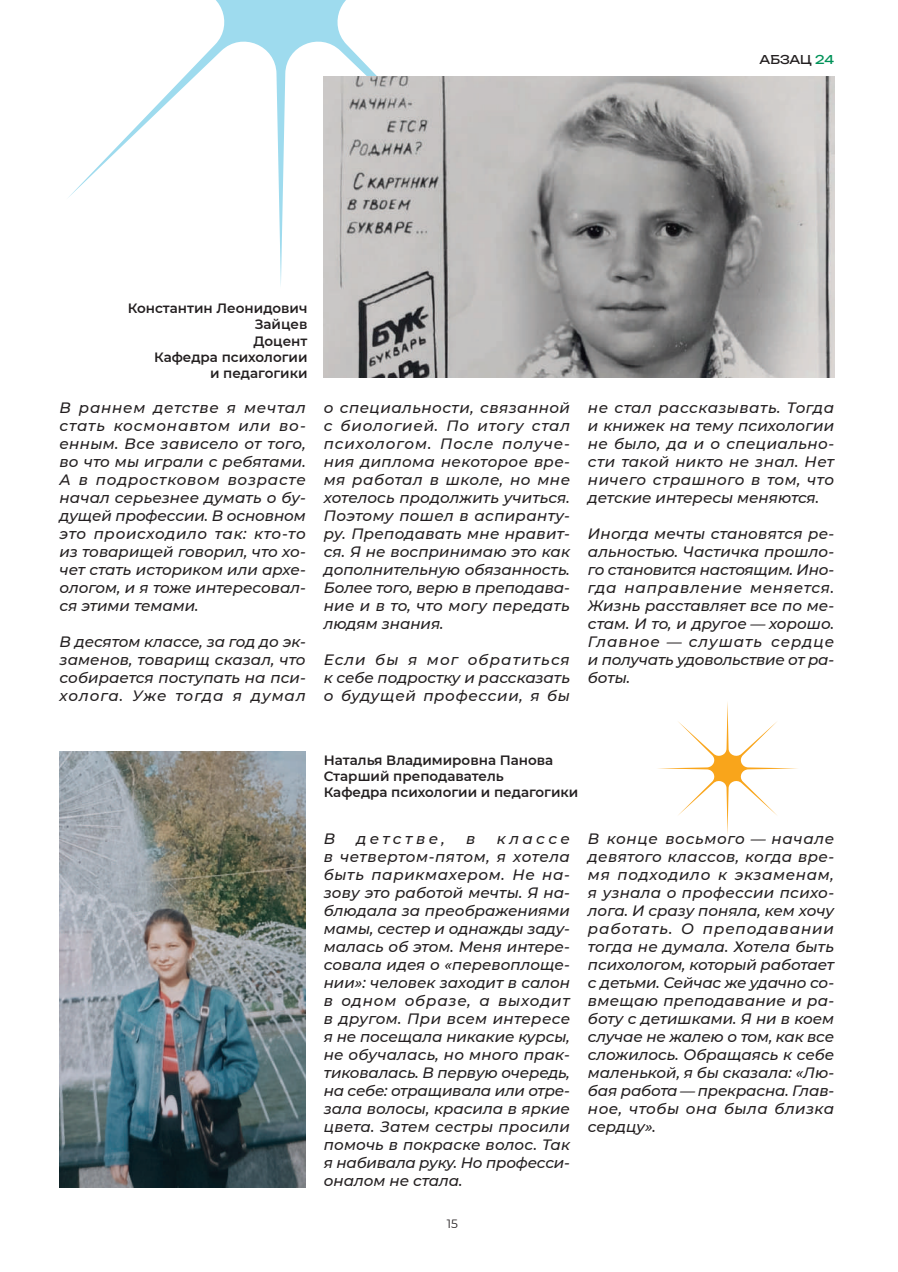
<style>
.page{position:relative;width:898px;height:1272px;background:#fff}
.page>*{position:absolute;margin:0;border:0;box-sizing:border-box;transform-origin:0 0}
.t1{font:italic 500 15px/18px "Montserrat";color:#231f20;text-align:justify}
.t2{font:italic 500 15px "Montserrat";letter-spacing:.23em;color:#231f20}
.t3{font:600 13.5px/16.2px "Montserrat";color:#231f20}
.t4{font:12px "Unbounded";color:#231f20}
.t5{font:12px "Montserrat";color:#231f20}
.s1{color:#009258}
</style>
<div class="page">
<svg style="left:658px;top:702px;width:140px;height:133px"></svg>
<svg style="left:68px;top:0;width:309px;height:286px"></svg>
<img style="left:60px;top:751px;width:245px;height:436px">
<img style="left:323px;top:76px;width:510px;height:302px">
<p class="t4" style="left:759px;top:50px;width:76px">АБЗАЦ <span class="s1">24</span></p>
<p class="t3" style="left:128px;top:299px;width:181px;text-align:right">Константин Леонидович<br>Зайцев<br>Доцент<br>Кафедра психологии<br>и педагогики</p>
<p class="t1" style="left:60px;top:398px;width:248px">В раннем детстве я мечтал стать космонавтом или во&shy;енным. Все зависело от того, во что мы играли с ребятами.<br>А в подростковом возрасте начал серьезнее думать о бу&shy;дущей профессии. В основном это происходило так: кто‑то из товарищей говорил, что хо&shy;чет стать историком или архе&shy;ологом, и я тоже интересовал&shy;ся этими темами.</p>
<p class="t1" style="left:60px;top:632px;width:247px">В десятом классе, за год до эк&shy;заменов, товарищ сказал, что собирается поступать на пси&shy;холога. Уже тогда я думал</p>
<p class="t1" style="left:323px;top:398px;width:248px">о специальности, связанной с биологией. По итогу стал психологом. После получе&shy;ния диплома некоторое вре&shy;мя работал в школе, но мне хотелось продолжить учиться.<br>Поэтому пошел в аспиранту&shy;ру. Преподавать мне нравит&shy;ся. Я не воспринимаю это как дополнительную обязанность.<br>Более того, верю в преподава&shy;ние и в то, что могу передать людям знания.</p>
<p class="t1" style="left:323px;top:650px;width:247px">Если бы я мог обратиться к себе подростку и рассказать о будущей профессии, я бы</p>
<p class="t1" style="left:587px;top:398px;width:248px">не стал рассказывать. Тогда и книжек на тему психологии не было, да и о специально&shy;сти такой никто не знал. Нет ничего страшного в том, что детские интересы меняются.</p>
<p class="t1" style="left:587px;top:524px;width:248px">Иногда мечты становятся ре&shy;альностью. Частичка прошло&shy;го становится настоящим. Ино&shy;гда направление меняется.<br>Жизнь расставляет все по ме&shy;стам. И то, и другое — хорошо.<br>Главное — слушать сердце и получать удовольствие от ра&shy;боты.</p>
<p class="t3" style="left:323px;top:751px;width:256px">Наталья Владимировна Панова<br>Старший преподаватель<br>Кафедра психологии и педагогики</p>
<p class="t1" style="left:323px;top:829px;width:13px">В</p>
<p class="t2" style="left:356px;top:828px;width:90px">детстве,</p>
<p class="t1" style="left:466px;top:829px;width:11px">в</p>
<p class="t1" style="left:323px;top:829px;width:248px;text-indent:173px">классе в четвертом-пятом, я хотела быть парикмахером. Не на&shy;зову это работой мечты. Я на&shy;блюдала за преображениями мамы, сестер и однажды заду&shy;малась об этом. Меня интере&shy;совала идея о «перевоплоще&shy;нии»: человек заходит в салон в одном образе, а выходит в другом. При всем интересе я не посещала никакие курсы, не обучалась, но много прак&shy;тиковалась. В первую очередь, на себе: отращивала или отре&shy;зала волосы, красила в яркие цвета. Затем сестры просили помочь в покраске волос. Так я набивала руку. Но професси&shy;оналом не стала.</p>
<p class="t1" style="left:587px;top:829px;width:248px">В конце восьмого — начале девятого классов, когда вре&shy;мя подходило к экзаменам, я узнала о профессии психо&shy;лога. И сразу поняла, кем хочу работать. О преподавании тогда не думала. Хотела быть психологом, который работает с детьми. Сейчас же удачно со&shy;вмещаю преподавание и ра&shy;боту с детишками. Я ни в коем случае не жалею о том, как все сложилось. Обращаясь к себе маленькой, я бы сказала: «Лю&shy;бая работа — прекрасна. Глав&shy;ное, чтобы она была близка сердцу».</p>
<p class="t5" style="left:446px;top:1215px;width:13px">15</p>
</div>
